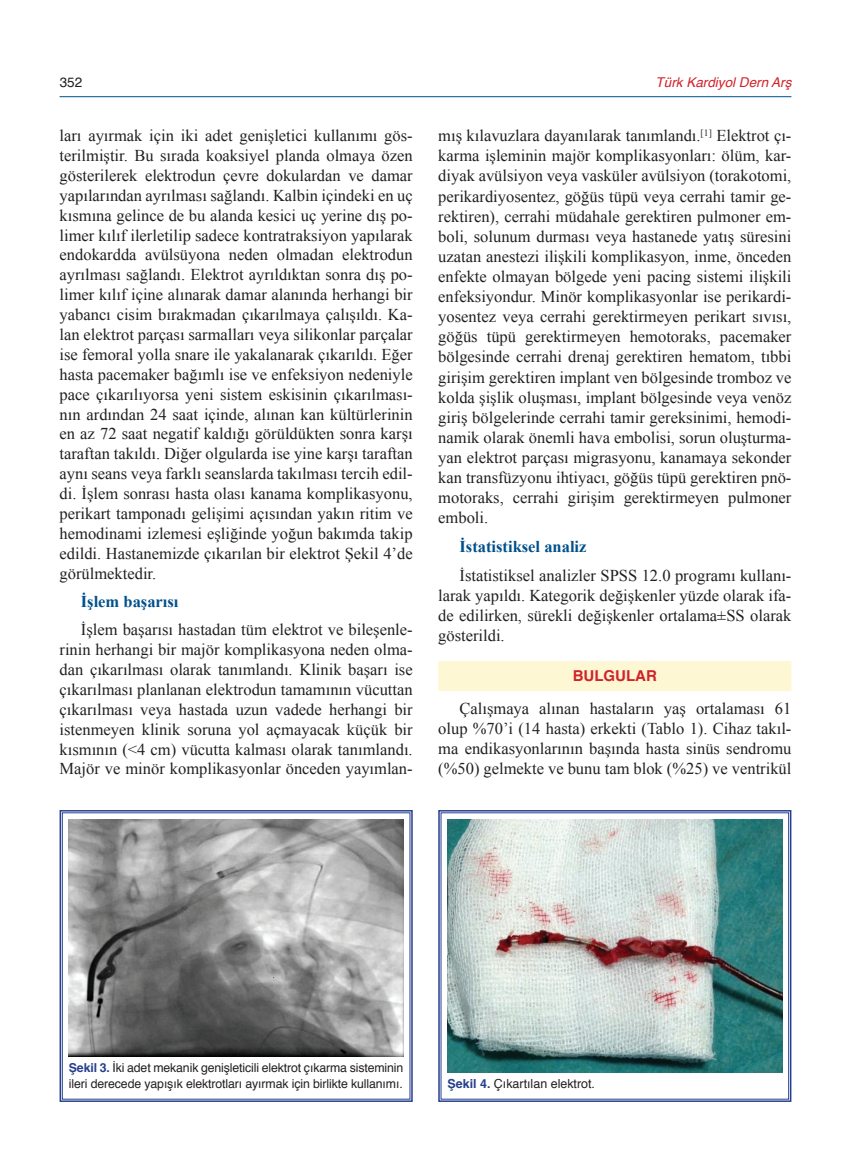
<style>
.page{position:relative;width:851px;height:1170px;background:#fff}
.page>*{position:absolute;margin:0;border:0;box-sizing:border-box;transform-origin:0 0}
.t1{font:16.5px/19.8px "Times New Roman";color:#231f20;text-align:justify}
.t2{font:700 16.5px "Times New Roman";color:#01508b}
.t3{font:700 15px "Helvetica";color:#d1232a}
.t4{font:italic 13.5px "Helvetica";color:#d1232a}
.t5{font:13.5px "Helvetica";color:#231f20}
.t6{font:12.45px "Helvetica";color:#231f20}
.t7{font:12.3px/16.5px "Helvetica";letter-spacing:-.01em;color:#231f20}
.s1{font-weight:700;color:#253f8e}
</style>
<div class="page">
<hr style="left:60px;top:96px;width:731px;height:1px;background:#01508b">
<div style="left:438px;top:661px;width:353px;height:30px;background:#fef7d4"></div>
<svg style="left:59px;top:810px;width:354px;height:292px"></svg>
<img style="left:438px;top:810px;width:354px;height:292px">
<p class="t5" style="left:60px;top:73px;width:24px">352</p>
<p class="t4" style="left:655px;top:71px;width:137px">Türk Kardiyol Dern Arş</p>
<p class="t1" style="left:60px;top:125px;width:354px">ları ayırmak için iki adet genişletici kullanımı gös&shy;terilmiştir. Bu sırada koaksiyel planda olmaya özen gösterilerek elektrodun çevre dokulardan ve damar yapılarından ayrılması sağlandı. Kalbin içindeki en uç kısmına gelince de bu alanda kesici uç yerine dış po&shy;limer kılıf ilerletilip sadece kontratraksiyon yapılarak endokardda avülsüyona neden olmadan elektrodun ayrılması sağlandı. Elektrot ayrıldıktan sonra dış po&shy;limer kılıf içine alınarak damar alanında herhangi bir yabancı cisim bırakmadan çıkarılmaya çalışıldı. Ka&shy;lan elektrot parçası sarmalları veya silikonlar parçalar ise femoral yolla snare ile yakalanarak çıkarıldı. Eğer hasta pacemaker bağımlı ise ve enfeksiyon nedeniyle pace çıkarılıyorsa yeni sistem eskisinin çıkarılması&shy;nın ardından 24 saat içinde, alınan kan kültürlerinin en az 72 saat negatif kaldığı görüldükten sonra karşı taraftan takıldı. Diğer olgularda ise yine karşı taraftan aynı seans veya farklı seanslarda takılması tercih edil&shy;di. İşlem sonrası hasta olası kanama komplikasyonu, perikart tamponadı gelişimi açısından yakın ritim ve hemodinami izlemesi eşliğinde yoğun bakımda takip edildi. Hastanemizde çıkarılan bir elektrot Şekil 4’de görülmektedir.</p>
<p class="t2" style="left:81px;top:590px;width:99px">İşlem başarısı</p>
<p class="t1" style="left:60px;top:619px;width:354px;text-indent:21px">İşlem başarısı hastadan tüm elektrot ve bileşenle&shy;rinin herhangi bir majör komplikasyona neden olma&shy;dan çıkarılması olarak tanımlandı. Klinik başarı ise çıkarılması planlanan elektrodun tamamının vücuttan çıkarılması veya hastada uzun vadede herhangi bir istenmeyen klinik soruna yol açmayacak küçük bir kısmının (&lt;4 cm) vücutta kalması olarak tanımlandı.<br>Majör ve minör komplikasyonlar önceden yayımlan-</p>
<p class="t1" style="left:438px;top:125px;width:354px">mış kılavuzlara dayanılarak tanımlandı.<sup>[1]</sup> Elektrot çı&shy;karma işleminin majör komplikasyonları: ölüm, kar&shy;diyak avülsiyon veya vasküler avülsiyon (torakotomi, perikardiyosentez, göğüs tüpü veya cerrahi tamir ge&shy;rektiren), cerrahi müdahale gerektiren pulmoner em&shy;boli, solunum durması veya hastanede yatış süresini uzatan anestezi ilişkili komplikasyon, inme, önceden enfekte olmayan bölgede yeni pacing sistemi ilişkili enfeksiyondur. Minör komplikasyonlar ise perikardi&shy;yosentez veya cerrahi gerektirmeyen perikart sıvısı, göğüs tüpü gerektirmeyen hemotoraks, pacemaker bölgesinde cerrahi drenaj gerektiren hematom, tıbbi girişim gerektiren implant ven bölgesinde tromboz ve kolda şişlik oluşması, implant bölgesinde veya venöz giriş bölgelerinde cerrahi tamir gereksinimi, hemodi&shy;namik olarak önemli hava embolisi, sorun oluşturma&shy;yan elektrot parçası migrasyonu, kanamaya sekonder kan transfüzyonu ihtiyacı, göğüs tüpü gerektiren pnö&shy;motoraks, cerrahi girişim gerektirmeyen pulmoner emboli.</p>
<p class="t2" style="left:459px;top:535px;width:128px">İstatistiksel analiz</p>
<p class="t1" style="left:438px;top:564px;width:354px;text-indent:21px">İstatistiksel analizler SPSS 12.0 programı kullanı&shy;larak yapıldı. Kategorik değişkenler yüzde olarak ifa&shy;de edilirken, sürekli değişkenler ortalama±SS olarak gösterildi.</p>
<p class="t3" style="left:572px;top:665px;width:86px">BULGULAR</p>
<p class="t1" style="left:438px;top:698px;width:354px;text-indent:21px">Çalışmaya alınan hastaların yaş ortalaması 61 olup %70’i (14 hasta) erkekti (Tablo 1). Cihaz takıl&shy;ma endikasyonlarının başında hasta sinüs sendromu (%50) gelmekte ve bunu tam blok (%25) ve ventrikül</p>
<p class="t7" style="left:69px;top:1059px;width:336px"><span class="s1">Şekil 3.</span> İki adet mekanik genişleticili elektrot çıkarma sisteminin ileri derecede yapışık elektrotları ayırmak için birlikte kullanımı.</p>
<p class="t6" style="left:447px;top:1075px;width:149px"><span class="s1">Şekil 4.</span> Çıkartılan elektrot.</p>
</div>
